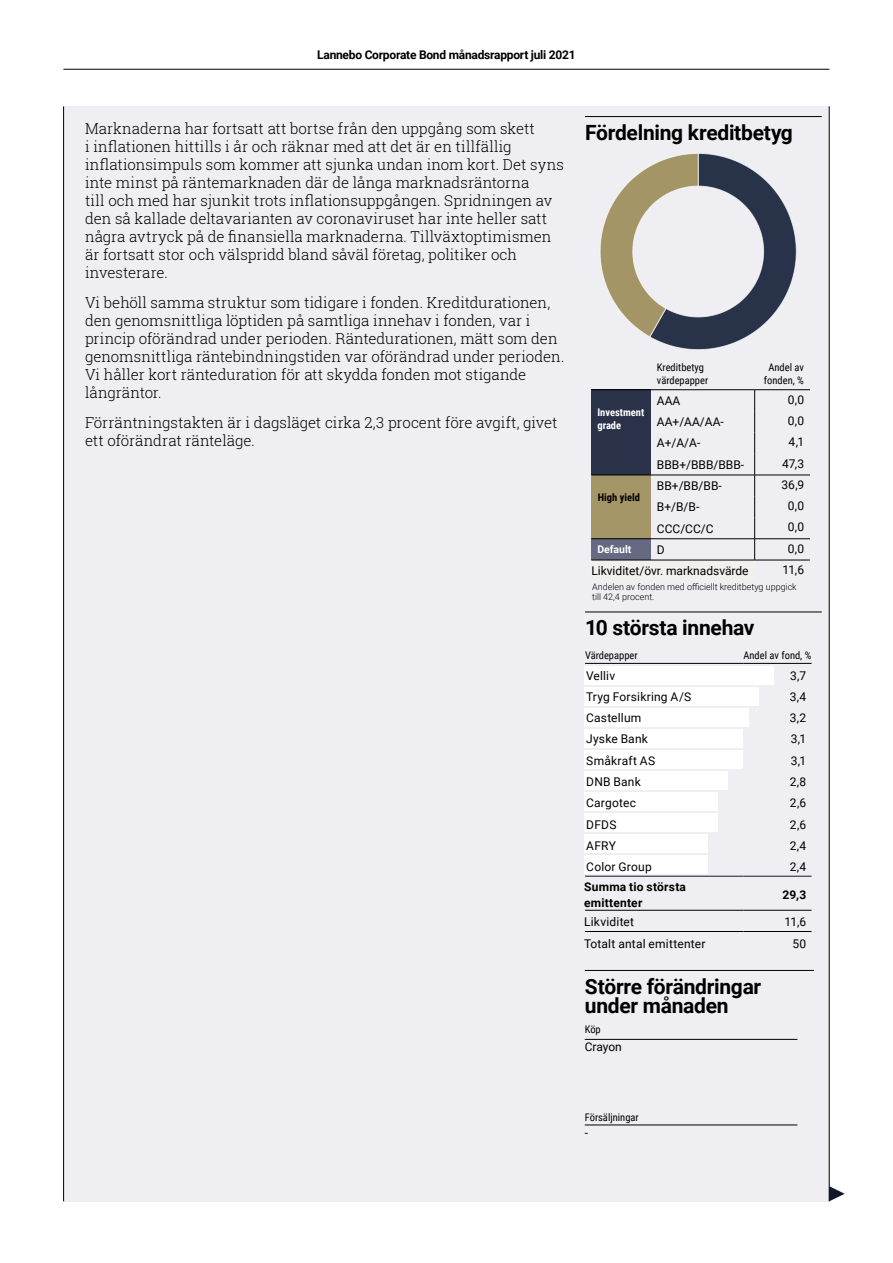
<style>
.page{position:relative;width:893px;height:1263px;background:#fff}
.page>*{position:absolute;margin:0;border:0;box-sizing:border-box;transform-origin:0 0}
.t1{font:700 21px/19.5px "Roboto";letter-spacing:-.015em;color:#000}
.t2{font:300 15px/18px "Roboto Slab";color:#000}
.t3{font:12px/21.3px "Roboto";letter-spacing:.015em;color:#000}
.t4{font:700 12px "Roboto";letter-spacing:-.02em;color:#000}
.t5{font:700 12px/16.5px "Roboto";letter-spacing:.02em;color:#000}
.t6{font:10.5px/12.6px "Roboto Condensed";color:#000}
.t7{font:700 10.5px/12.6px "Roboto Condensed";color:#fff}
.t8{font:700 10.5px "Roboto Condensed";color:#000}
.t9{font:700 10.5px "Roboto";color:#fff}
.t10{font:300 9px/10.5px "Roboto";color:#000}
</style>
<div class="page">
<div style="left:64px;top:106px;width:765px;height:1095px;background:#efeef2"></div>
<svg style="left:830px;top:1186px;width:15px;height:15px"></svg>
<hr style="left:63px;top:106px;width:1px;height:1095px;background:#000">
<hr style="left:829px;top:106px;width:1px;height:1095px;background:#000">
<div style="left:584px;top:666px;width:190px;height:18px;background:#fff"></div>
<div style="left:584px;top:687px;width:174px;height:19px;background:#fff"></div>
<div style="left:584px;top:708px;width:164px;height:19px;background:#fff"></div>
<div style="left:584px;top:729px;width:159px;height:19px;background:#fff"></div>
<div style="left:584px;top:750px;width:159px;height:19px;background:#fff"></div>
<div style="left:584px;top:771px;width:144px;height:19px;background:#fff"></div>
<div style="left:584px;top:792px;width:133px;height:19px;background:#fff"></div>
<div style="left:584px;top:813px;width:133px;height:19px;background:#fff"></div>
<div style="left:584px;top:834px;width:123px;height:19px;background:#fff"></div>
<div style="left:584px;top:855px;width:123px;height:19px;background:#fff"></div>
<hr style="left:585px;top:612px;width:237px;height:1px;background:#000">
<hr style="left:585px;top:876px;width:158px;height:1px;background:#131829">
<hr style="left:743px;top:876px;width:68px;height:1px;background:#131829">
<hr style="left:585px;top:663px;width:158px;height:1px;background:#000">
<hr style="left:743px;top:663px;width:68px;height:1px;background:#000">
<hr style="left:585px;top:910px;width:158px;height:1px;background:#000">
<hr style="left:743px;top:910px;width:68px;height:1px;background:#000">
<hr style="left:585px;top:931px;width:158px;height:1px;background:#000">
<hr style="left:743px;top:931px;width:68px;height:1px;background:#000">
<hr style="left:585px;top:970px;width:229px;height:1px;background:#000">
<hr style="left:585px;top:1039px;width:212px;height:1px;background:#000">
<hr style="left:585px;top:1125px;width:212px;height:1px;background:#000">
<hr style="left:585px;top:116px;width:237px;height:1px;background:#000">
<div style="left:591px;top:390px;width:60px;height:85px;background:#293249"></div>
<div style="left:591px;top:475px;width:60px;height:64px;background:#a59667"></div>
<div style="left:591px;top:539px;width:60px;height:21px;background:#676983"></div>
<div style="left:591px;top:560px;width:164px;height:21px;background:#f2f0ed"></div>
<hr style="left:591px;top:389px;width:60px;height:1px;background:#000">
<hr style="left:651px;top:389px;width:104px;height:1px;background:#000">
<hr style="left:755px;top:389px;width:55px;height:1px;background:#000">
<hr style="left:591px;top:560px;width:60px;height:1px;background:#000">
<hr style="left:651px;top:560px;width:104px;height:1px;background:#000">
<hr style="left:755px;top:560px;width:55px;height:1px;background:#000">
<hr style="left:591px;top:475px;width:60px;height:1px;background:#000">
<hr style="left:651px;top:475px;width:104px;height:1px;background:#000">
<hr style="left:755px;top:475px;width:55px;height:1px;background:#000">
<hr style="left:591px;top:538px;width:60px;height:1px;background:#000">
<hr style="left:651px;top:538px;width:104px;height:1px;background:#000">
<hr style="left:755px;top:538px;width:55px;height:1px;background:#000">
<svg style="left:754px;top:390px;width:1px;height:170px"></svg>
<svg style="left:600px;top:153px;width:197px;height:197px"></svg>
<hr style="left:63px;top:69px;width:766px;height:1px;background:#000">
<p class="t4" style="left:317px;top:46px;width:260px">Lannebo Corporate Bond månadsrapport juli 2021</p>
<p class="t2" style="left:85px;top:119px;width:480px">Marknaderna har fortsatt att bortse från den uppgång som skett<br>i inflationen hittills i år och räknar med att det är en tillfällig inflationsimpuls som kommer att sjunka undan inom kort. Det syns inte minst på räntemarknaden där de långa marknadsräntorna<br>till och med har sjunkit trots inflationsuppgången. Spridningen av den så kallade deltavarianten av coronaviruset har inte heller satt några avtryck på de finansiella marknaderna. Tillväxtoptimismen är fortsatt stor och välspridd bland såväl företag, politiker och investerare.</p>
<p class="t2" style="left:85px;top:293px;width:481px">Vi behöll samma struktur som tidigare i fonden. Kreditdurationen, den genomsnittliga löptiden på samtliga innehav i fonden, var i princip oförändrad under perioden. Räntedurationen, mätt som den genomsnittliga räntebindningstiden var oförändrad under perioden.<br>Vi håller kort ränteduration för att skydda fonden mot stigande långräntor.</p>
<p class="t2" style="left:85px;top:413px;width:474px">Förräntningstakten är i dagsläget cirka 2,3 procent före avgift, givet ett oförändrat ränteläge.</p>
<h1 class="t1" style="left:585px;top:122px;width:209px">Fördelning kreditbetyg</h1>
<p class="t6" style="left:657px;top:361px;width:53px">Kreditbetyg värdepapper</p>
<p class="t6" style="left:764px;top:361px;width:41px;text-align:center">Andel av fonden, %</p>
<p class="t3" style="left:781px;top:388px;width:24px;text-align:right">0,0<br>0,0<br>4,1<br>47,3<br>36,9<br>0,0<br>0,0<br>0,0<br>11,6</p>
<p class="t10" style="left:592px;top:581px;width:206px">Andelen av fonden med officiellt kreditbetyg uppgick till 42,4 procent.</p>
<p class="t3" style="left:657px;top:390px;width:89px">AAA<br>AA+/AA/AA-<br>A+/A/A-<br>BBB+/BBB/BBB-</p>
<p class="t7" style="left:597px;top:406px;width:48px">Investment grade</p>
<p class="t3" style="left:657px;top:475px;width:66px">BB+/BB/BB-<br>B+/B/B-<br>CCC/CC/C</p>
<p class="t8" style="left:598px;top:490px;width:44px">High yield</p>
<p class="t9" style="left:597px;top:541px;width:36px">Default</p>
<p class="t3" style="left:591px;top:538px;width:159px;text-indent:66px">D<br>Likviditet/övr. marknadsvärde</p>
<h1 class="t1" style="left:585px;top:617px;width:171px">10 största innehav</h1>
<p class="t6" style="left:585px;top:648px;width:54px">Värdepapper</p>
<p class="t6" style="left:743px;top:648px;width:69px">Andel av fond, %</p>
<p class="t3" style="left:586px;top:664px;width:30px">Velliv</p>
<p class="t3" style="left:790px;top:664px;width:18px">3,7</p>
<p class="t3" style="left:586px;top:686px;width:107px">Tryg Forsikring A/S</p>
<p class="t3" style="left:790px;top:686px;width:18px">3,4</p>
<p class="t3" style="left:586px;top:707px;width:57px">Castellum</p>
<p class="t3" style="left:790px;top:707px;width:18px">3,2</p>
<p class="t3" style="left:586px;top:728px;width:63px">Jyske Bank</p>
<p class="t3" style="left:791px;top:728px;width:17px">3,1</p>
<p class="t3" style="left:586px;top:749px;width:70px">Småkraft AS</p>
<p class="t3" style="left:791px;top:749px;width:17px">3,1</p>
<p class="t3" style="left:586px;top:771px;width:56px">DNB Bank</p>
<p class="t3" style="left:790px;top:771px;width:18px">2,8</p>
<p class="t3" style="left:586px;top:792px;width:51px">Cargotec</p>
<p class="t3" style="left:790px;top:792px;width:18px">2,6</p>
<p class="t3" style="left:586px;top:813px;width:32px">DFDS</p>
<p class="t3" style="left:790px;top:813px;width:18px">2,6</p>
<p class="t3" style="left:586px;top:834px;width:31px">AFRY</p>
<p class="t3" style="left:790px;top:834px;width:18px">2,4</p>
<p class="t3" style="left:586px;top:856px;width:67px">Color Group</p>
<p class="t3" style="left:790px;top:856px;width:18px">2,4</p>
<p class="t5" style="left:584px;top:877px;width:103px">Summa tio största emittenter</p>
<p class="t4" style="left:782px;top:886px;width:25px">29,3</p>
<p class="t3" style="left:584px;top:911px;width:52px">Likviditet</p>
<p class="t3" style="left:785px;top:911px;width:23px">11,6</p>
<p class="t3" style="left:584px;top:932px;width:123px">Totalt antal emittenter</p>
<p class="t3" style="left:792px;top:932px;width:15px">50</p>
<h1 class="t1" style="left:585px;top:976px;width:178px">Större förändringar under månaden</h1>
<p class="t6" style="left:585px;top:1022px;width:18px">Köp</p>
<p class="t3" style="left:585px;top:1036px;width:39px">Crayon</p>
<p class="t6" style="left:585px;top:1110px;width:55px">Försäljningar</p>
<p class="t3" style="left:585px;top:1122px;width:5px">-</p>
</div>
